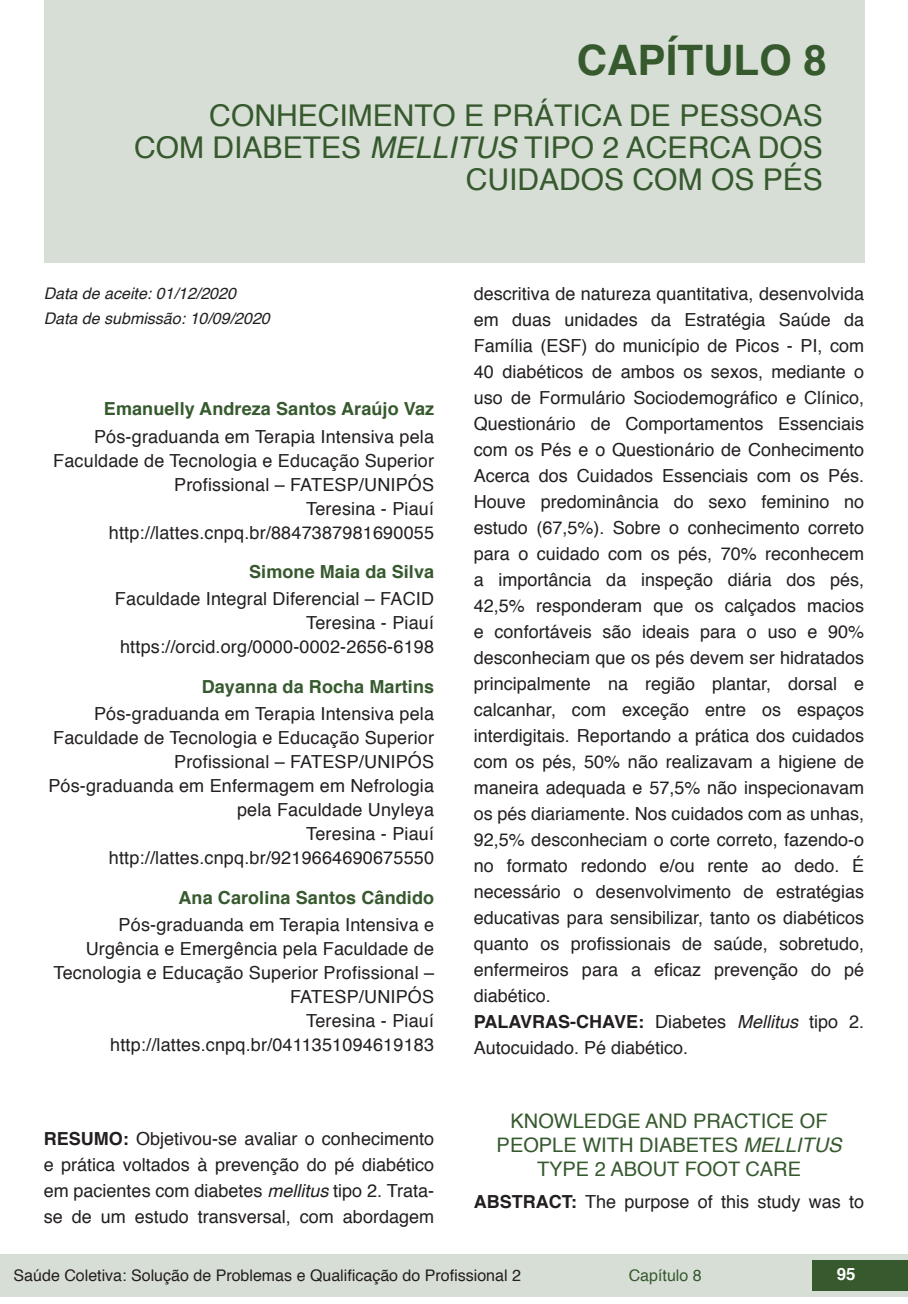
<style>
.page{position:relative;width:908px;height:1304px;background:#fff}
.page>*{position:absolute;margin:0;border:0;box-sizing:border-box;transform-origin:0 0}
.capítulos{font:700 42px "Helvetica";color:#36592e}
.nome_artigos{font:30px/32px "Helvetica";color:#36592e;text-align:right}
.título_Inglês{font:20px/24px "Helvetica";color:#36592e;text-align:center}
.Resumos_e_PC_TXT{font:18px/26px "Helvetica";color:#231f20;text-align:justify}
.info_autores{font:18px/24px "Helvetica";letter-spacing:.01em;color:#231f20;text-align:right}
.nome_autores{font:700 18px "Helvetica";letter-spacing:.005em;color:#36592e}
.t1{font:700 16.8px "Helvetica";color:#fff}
.t2{font:16px "Helvetica";color:#231f20}
.data{font:italic 16px "Helvetica";color:#231f20}
.t3{font:16px "Helvetica";color:#36592e}
.s1{font-style:italic}
.s2{font-weight:700}
</style>
<div class="page">
<div style="left:0;top:1254px;width:906px;height:43px;background:#d7ded5"></div>
<div style="left:812px;top:1261px;width:95px;height:30px;background:#36592e"></div>
<div style="left:44px;top:0;width:819px;height:263px;background:#d7ded5"></div>
<p class="capítulos" style="left:576px;top:26px;width:251px">CAPÍTULO 8</p>
<p class="nome_artigos" style="left:134px;top:101px;width:690px">CONHECIMENTO E PRÁTICA DE PESSOAS<br>COM DIABETES <span class="s1">MELLITUS</span> TIPO 2 ACERCA DOS<br>CUIDADOS COM OS PÉS</p>
<p class="data" style="left:44px;top:280px;width:194px">Data de aceite: 01/12/2020</p>
<p class="data" style="left:44px;top:306px;width:227px">Data de submissão: 10/09/2020</p>
<p class="nome_autores" style="left:104px;top:395px;width:331px">Emanuelly Andreza Santos Araújo Vaz</p>
<p class="info_autores" style="left:53px;top:425px;width:382px">Pós-graduanda em Terapia Intensiva pela<br>Faculdade de Tecnologia e Educação Superior<br>Profissional – FATESP/UNIPÓS</p>
<p class="info_autores" style="left:306px;top:497px;width:129px">Teresina - Piauí</p>
<p class="info_autores" style="left:109px;top:521px;width:326px">http://lattes.cnpq.br/8847387981690055</p>
<p class="nome_autores" style="left:249px;top:557px;width:186px">Simone Maia da Silva</p>
<p class="info_autores" style="left:115px;top:588px;width:320px">Faculdade Integral Diferencial – FACID</p>
<p class="info_autores" style="left:306px;top:612px;width:129px">Teresina - Piauí</p>
<p class="info_autores" style="left:120px;top:636px;width:315px">https://orcid.org/0000-0002-2656-6198</p>
<p class="nome_autores" style="left:202px;top:672px;width:234px">Dayanna da Rocha Martins</p>
<p class="info_autores" style="left:53px;top:702px;width:382px">Pós-graduanda em Terapia Intensiva pela<br>Faculdade de Tecnologia e Educação Superior<br>Profissional – FATESP/UNIPÓS</p>
<p class="info_autores" style="left:48px;top:774px;width:387px">Pós-graduanda em Enfermagem em Nefrologia pela Faculdade Unyleya</p>
<p class="info_autores" style="left:306px;top:822px;width:129px">Teresina - Piauí</p>
<p class="info_autores" style="left:109px;top:846px;width:326px">http://lattes.cnpq.br/9219664690675550</p>
<p class="nome_autores" style="left:178px;top:883px;width:257px">Ana Carolina Santos Cândido</p>
<p class="info_autores" style="left:54px;top:913px;width:382px">Pós-graduanda em Terapia Intensiva e Urgência e Emergência pela Faculdade de Tecnologia e Educação Superior Profissional – FATESP/UNIPÓS</p>
<p class="info_autores" style="left:306px;top:1009px;width:129px">Teresina - Piauí</p>
<p class="info_autores" style="left:110px;top:1033px;width:325px">http://lattes.cnpq.br/0411351094619183</p>
<p class="Resumos_e_PC_TXT" style="left:44px;top:1126px;width:392px"><span class="s2">RESUMO:</span> Objetivou-se avaliar o conhecimento e prática voltados à prevenção do pé diabético em pacientes com diabetes <span class="s1">mellitus</span> tipo 2. Trata&shy;se de um estudo transversal, com abordagem</p>
<p class="Resumos_e_PC_TXT" style="left:473px;top:281px;width:392px">descritiva de natureza quantitativa, desenvolvida em duas unidades da Estratégia Saúde da Família (ESF) do município de Picos - PI, com 40 diabéticos de ambos os sexos, mediante o uso de Formulário Sociodemográfico e Clínico, Questionário de Comportamentos Essenciais com os Pés e o Questionário de Conhecimento Acerca dos Cuidados Essenciais com os Pés.<br>Houve predominância do sexo feminino no estudo (67,5%). Sobre o conhecimento correto para o cuidado com os pés, 70% reconhecem a importância da inspeção diária dos pés, 42,5% responderam que os calçados macios e confortáveis são ideais para o uso e 90% desconheciam que os pés devem ser hidratados principalmente na região plantar, dorsal e calcanhar, com exceção entre os espaços interdigitais. Reportando a prática dos cuidados com os pés, 50% não realizavam a higiene de maneira adequada e 57,5% não inspecionavam os pés diariamente. Nos cuidados com as unhas, 92,5% desconheciam o corte correto, fazendo-o no formato redondo e/ou rente ao dedo. É necessário o desenvolvimento de estratégias educativas para sensibilizar, tanto os diabéticos quanto os profissionais de saúde, sobretudo, enfermeiros para a eficaz prevenção do pé diabético.</p>
<p class="Resumos_e_PC_TXT" style="left:473px;top:1009px;width:392px"><span class="s2">PALAVRAS-CHAVE:</span> Diabetes <span class="s1">Mellitus</span> tipo 2.<br>Autocuidado. Pé diabético.</p>
<p class="título_Inglês" style="left:496px;top:1110px;width:346px">KNOWLEDGE AND PRACTICE OF<br>PEOPLE WITH DIABETES <span class="s1">MELLITUS<br></span>TYPE 2 ABOUT FOOT CARE</p>
<p class="Resumos_e_PC_TXT" style="left:473px;top:1189px;width:392px"><span class="s2">ABSTRACT:</span> The purpose of this study was to</p>
<p class="t2" style="left:14px;top:1263px;width:508px">Saúde Coletiva: Solução de Problemas e Qualificação do Profissional 2</p>
<p class="t3" style="left:628px;top:1263px;width:74px">Capítulo 8</p>
<p class="t1" style="left:836px;top:1261px;width:20px">95</p>
</div>
